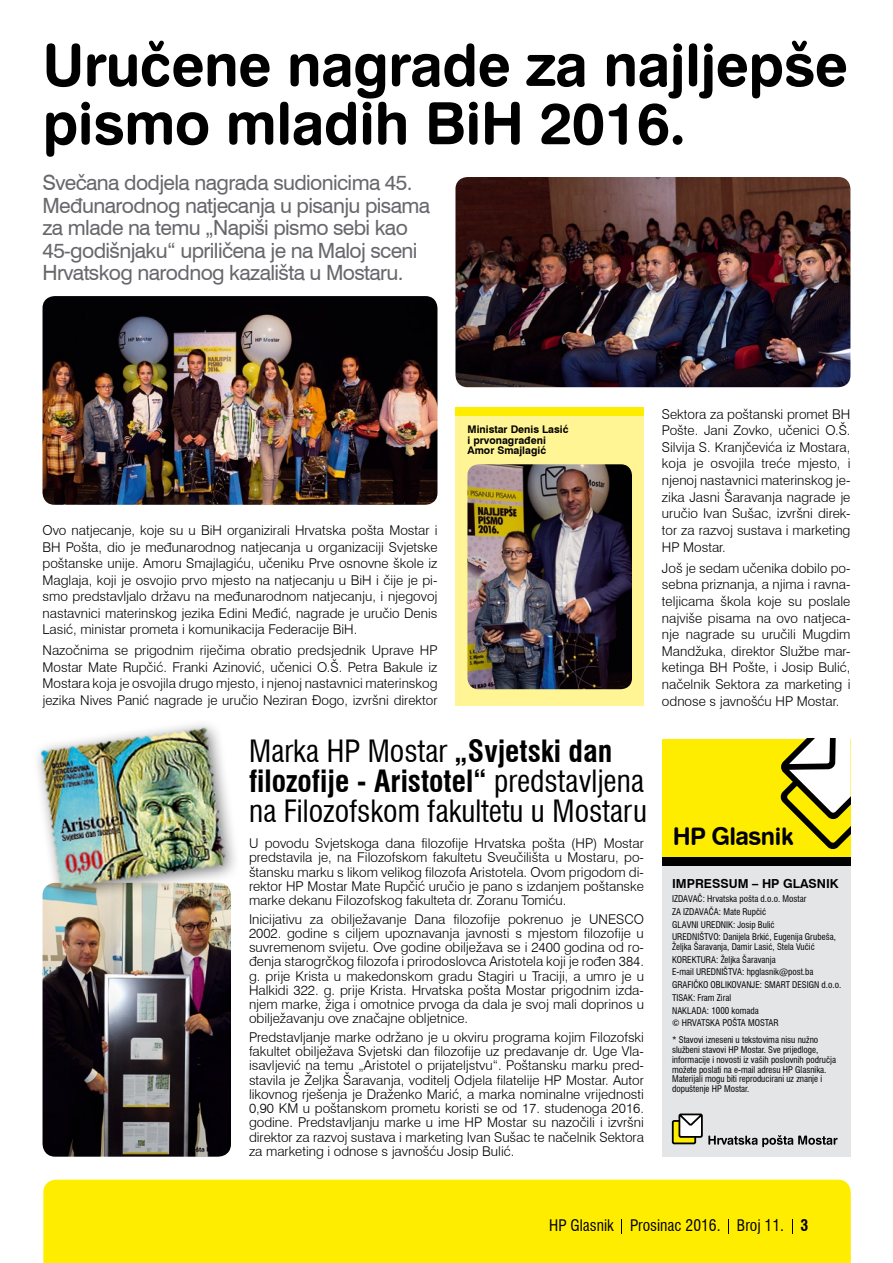
<style>
.page{position:relative;width:893px;height:1263px;background:#fff}
.page>*{position:absolute;margin:0;border:0;box-sizing:border-box;transform-origin:0 0}
.t1{font:58.35px/58.3px "Swiss 721 BT Bold Rounded";letter-spacing:-.01em;color:#000}
.t2{font:condensed 30px/30px "Swiss 721 BT";color:#000}
.t3{font:24.15px "Swiss 721 BT Bold Rounded";letter-spacing:-.03em;color:#000}
.t4{font:21px/22.5px "Swiss 721 BT";letter-spacing:-.03em;color:#68676c}
.t5{font:condensed 15.6px "Swiss 721 BT";color:#000}
.t6{font:300 13.5px/14.2px "Swiss 721 BT";color:#000;text-align:justify}
.t7{font:700 12.45px "Swiss 721 BT";color:#000}
.t8{font:700 10.5px/10.5px "Swiss 721 BT";color:#000}
.t9{font:condensed 9px/12.8px "Swiss 721 BT";color:#000}
.s1{font-weight:700}
.s2{font-size:23.85px}
.s3{font-size:15.75px}
</style>
<div class="page">
<div style="left:455px;top:407px;width:189px;height:298px;background:#fff594"></div>
<div style="left:455px;top:407px;width:189px;height:9px;background:#ffed00"></div>
<img style="left:455px;top:177px;width:395px;height:210px">
<img style="left:43px;top:296px;width:394px;height:209px">
<img style="left:467px;top:464px;width:165px;height:225px">
<img style="left:43px;top:901px;width:188px;height:256px">
<img style="left:38px;top:724px;width:197px;height:177px">
<div style="left:43px;top:1180px;width:808px;height:83px;background:#ffed00"></div>
<svg style="left:622px;top:1219px;width:1px;height:15px"></svg>
<svg style="left:728px;top:1219px;width:1px;height:15px"></svg>
<svg style="left:792px;top:1219px;width:1px;height:15px"></svg>
<div style="left:662px;top:739px;width:188px;height:121px;background:#ffed00"></div>
<svg style="left:780px;top:739px;width:70px;height:110px"></svg>
<div style="left:662px;top:863px;width:188px;height:294px;background:#e3e5e6"></div>
<div style="left:662px;top:857px;width:188px;height:8px;background:#000"></div>
<svg style="left:672px;top:1113px;width:166px;height:34px"></svg>
<h1 class="t1" style="left:43px;top:34px;width:807px">Uručene nagrade za najljepše pismo mladih BiH 2016.</h1>
<h3 class="t4" style="left:43px;top:171px;width:389px">Svečana dodjela nagrada sudionicima 45.<br>Međunarodnog natjecanja u pisanju pisama za mlade na temu „Napiši pismo sebi kao 45-godišnjaku“ upriličena je na Maloj sceni Hrvatskog narodnog kazališta u Mostaru.</h3>
<p class="t6" style="left:43px;top:522px;width:396px;line-height:16.5px">Ovo natjecanje, koje su u BiH organizirali Hrvatska pošta Mostar i BH Pošta, dio je međunarodnog natjecanja u organizaciji Svjetske poštanske unije. Amoru Smajlagiću, učeniku Prve osnovne škole iz Maglaja, koji je osvojio prvo mjesto na natjecanju u BiH i čije je pi&shy;smo predstavljalo državu na međunarodnom natjecanju, i njegovoj nastavnici materinskog jezika Edini Međić, nagrade je uručio Denis Lasić, ministar prometa i komunikacija Federacije BiH.</p>
<p class="t6" style="left:43px;top:641px;width:396px;line-height:16.5px">Nazočnima se prigodnim riječima obratio predsjednik Uprave HP Mostar Mate Rupčić. Franki Azinović, učenici O.Š. Petra Bakule iz Mostara koja je osvojila drugo mjesto, i njenoj nastavnici materinskog jezika Nives Panić nagrade je uručio Neziran Đogo, izvršni direktor</p>
<p class="t8" style="left:468px;top:424px;width:102px">Ministar Denis Lasić i prvonagrađeni<br>Amor Smajlagić</p>
<h2 class="t2" style="left:249px;top:734px;width:400px">Marka HP Mostar <span class="s1">„Svjetski dan filozofije - Aristotel“</span> predstavljena na Filozofskom fakultetu u Mostaru</h2>
<p class="t6" style="left:249px;top:835px;width:396px">U povodu Svjetskoga dana filozofije Hrvatska pošta (HP) Mostar predstavila je, na Filozofskom fakultetu Sveučilišta u Mostaru, po&shy;štansku marku s likom velikog filozofa Aristotela. Ovom prigodom di&shy;rektor HP Mostar Mate Rupčić uručio je pano s izdanjem poštanske marke dekanu Filozofskog fakulteta dr. Zoranu Tomiću.</p>
<p class="t6" style="left:249px;top:911px;width:396px">Inicijativu za obilježavanje Dana filozofije pokrenuo je UNESCO 2002. godine s ciljem upoznavanja javnosti s mjestom filozofije u suvremenom svijetu. Ove godine obilježava se i 2400 godina od ro&shy;đenja starogrčkog filozofa i prirodoslovca Aristotela koji je rođen 384. g. prije Krista u makedonskom gradu Stagiri u Traciji, a umro je u Halkidi 322. g. prije Krista. Hrvatska pošta Mostar prigodnim izda&shy;njem marke, žiga i omotnice prvoga da dala je svoj mali doprinos u obilježavanju ove značajne obljetnice.</p>
<p class="t6" style="left:249px;top:1029px;width:396px">Predstavljanje marke održano je u okviru programa kojim Filozofski fakultet obilježava Svjetski dan filozofije uz predavanje dr. Uge Vla&shy;isavljević na temu „Aristotel o prijateljstvu“. Poštansku marku pred&shy;stavila je Željka Šaravanja, voditelj Odjela filatelije HP Mostar. Autor likovnog rješenja je Draženko Marić, a marka nominalne vrijednosti 0,90 KM u poštanskom prometu koristi se od 17. studenoga 2016. godine. Predstavljanju marke u ime HP Mostar su nazočili i izvršni direktor za razvoj sustava i marketing Ivan Sušac te načelnik Sektora za marketing i odnose s javnošću Josip Bulić.</p>
<p class="t6" style="left:662px;top:405px;width:190px;line-height:16.6px">Sektora za poštanski promet BH Pošte. Jani Zovko, učenici O.Š.<br>Silvija S. Kranjčevića iz Mostara, koja je osvojila treće mjesto, i njenoj nastavnici materinskog je&shy;zika Jasni Šaravanja nagrade je uručio Ivan Sušac, izvršni direk&shy;tor za razvoj sustava i marketing HP Mostar.</p>
<p class="t6" style="left:662px;top:559px;width:190px;line-height:16.6px">Još je sedam učenika dobilo po&shy;sebna priznanja, a njima i ravna&shy;teljicama škola koje su poslale najviše pisama na ovo natjeca&shy;nje nagrade su uručili Mugdim Mandžuka, direktor Službe mar&shy;ketinga BH Pošte, i Josip Bulić, načelnik Sektora za marketing i odnose s javnošću HP Mostar.</p>
<h3 class="t3" style="left:673px;top:820px;width:123px">HP Glas<span class="s2">nik</span></h3>
<p class="t7" style="left:672px;top:875px;width:168px">IMPRESSUM – HP GLASNIK</p>
<p class="t9" style="left:672px;top:892px;width:165px">IZDAVAČ: Hrvatska pošta d.o.o. Mostar<br>ZA IZDAVAČA: Mate Rupčić<br>GLAVNI UREDNIK: Josip Bulić<br>UREDNIŠTVO: Danijela Brkić, Eugenija Grubeša,</p>
<p class="t9" style="left:672px;top:940px;width:171px">Željka Šaravanja, Damir Lasić, Stela Vučić<br>KOREKTURA: Željka Šaravanja<br>E-mail UREDNIŠTVA: hpglasnik@post.ba<br>GRAFIČKO OBLIKOVANJE: SMART DESIGN d.o.o.<br>TISAK: Fram Ziral<br>NAKLADA: 1000 komada<br>© HRVATSKA POŠTA MOSTAR</p>
<p class="t9" style="left:672px;top:1035px;width:166px;line-height:9.8px">* Stavovi izneseni u tekstovima nisu nužno službeni stavovi HP Mostar. Sve prijedloge, informacije i novosti iz vaših poslovnih područja možete poslati na e-mail adresu HP Glasnika.<br>Materijali mogu biti reproducirani uz znanje i dopuštenje HP Mostar.</p>
<p class="t5" style="left:549px;top:1214px;width:260px">HP Glasnik Prosinac 2016. Broj <span class="s3">11</span>. <span class="s1">3</span></p>
</div>
